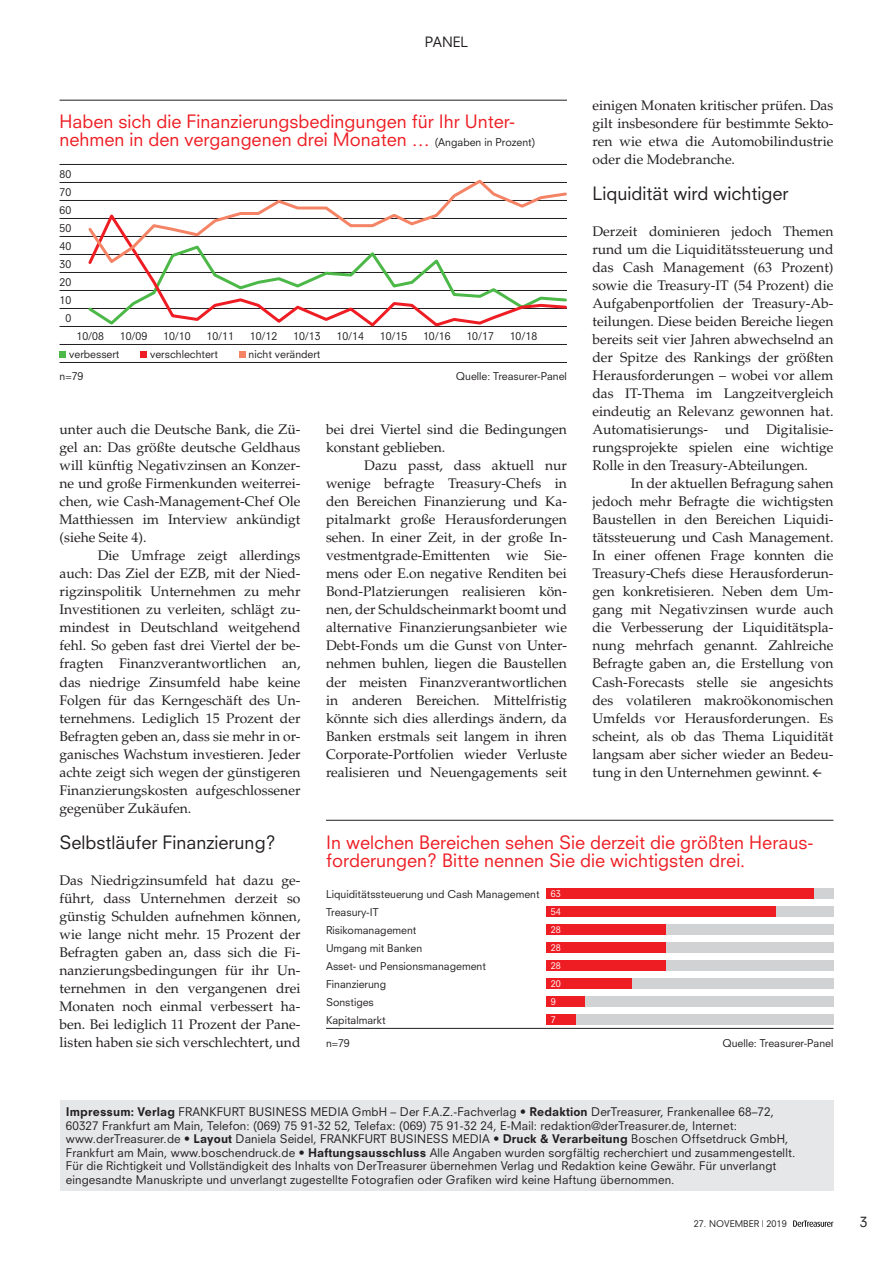
<style>
.page{position:relative;width:893px;height:1263px;background:#fff}
.page>*{position:absolute;margin:0;border:0;box-sizing:border-box;transform-origin:0 0}
.t1{font:18px/18px "Neuzeit SLT Std";color:#ee1d23}
.t2{font:18px "Neuzeit SLT Std";color:#231f20}
.t3{font:13.8px/18px "Palatino LT Std";color:#231f20;text-align:justify}
.t4{font:13.8px "Neuzeit SLT Std";color:#231f20}
.t5{font:11.7px/13.5px "Neuzeit SLT Std";letter-spacing:.01em;color:#231f20}
.t6{font:10.5px/18px "Neuzeit SLT Std";color:#231f20}
.t7{font:9px "Neuzeit SLT Std";letter-spacing:.005em;color:#231f20}
.t8{font:9px/18px "Neuzeit SLT Std";color:#fff}
.s1{font-size:10.5px;color:#231f20}
.s2{font-weight:800}
</style>
<div class="page">
<hr style="left:326px;top:820px;width:507px;height:1px;background:#231f20">
<hr style="left:326px;top:1028px;width:507px;height:1px;background:#231f20">
<div style="left:546px;top:888px;width:287px;height:11px;background:#d1d2d4"></div>
<div style="left:546px;top:906px;width:287px;height:11px;background:#d1d2d4"></div>
<div style="left:546px;top:924px;width:287px;height:11px;background:#d1d2d4"></div>
<div style="left:546px;top:942px;width:287px;height:11px;background:#d1d2d4"></div>
<div style="left:546px;top:960px;width:287px;height:11px;background:#d1d2d4"></div>
<div style="left:546px;top:978px;width:287px;height:11px;background:#d1d2d4"></div>
<div style="left:546px;top:996px;width:287px;height:11px;background:#d1d2d4"></div>
<div style="left:546px;top:1014px;width:287px;height:11px;background:#d1d2d4"></div>
<div style="left:546px;top:888px;width:268px;height:11px;background:#ee1d23"></div>
<div style="left:546px;top:906px;width:230px;height:11px;background:#ee1d23"></div>
<div style="left:546px;top:924px;width:119px;height:11px;background:#ee1d23"></div>
<div style="left:546px;top:942px;width:119px;height:11px;background:#ee1d23"></div>
<div style="left:546px;top:960px;width:119px;height:11px;background:#ee1d23"></div>
<div style="left:546px;top:978px;width:85px;height:11px;background:#ee1d23"></div>
<div style="left:546px;top:996px;width:39px;height:11px;background:#ee1d23"></div>
<div style="left:546px;top:1014px;width:30px;height:11px;background:#ee1d23"></div>
<hr style="left:60px;top:100px;width:507px;height:1px;background:#231f20">
<hr style="left:60px;top:164px;width:507px;height:1px;background:#231f20">
<hr style="left:60px;top:182px;width:507px;height:1px;background:#231f20">
<hr style="left:60px;top:200px;width:507px;height:1px;background:#231f20">
<hr style="left:60px;top:218px;width:507px;height:1px;background:#231f20">
<hr style="left:60px;top:236px;width:507px;height:1px;background:#231f20">
<hr style="left:60px;top:254px;width:507px;height:1px;background:#231f20">
<hr style="left:60px;top:272px;width:507px;height:1px;background:#231f20">
<hr style="left:60px;top:290px;width:507px;height:1px;background:#231f20">
<hr style="left:60px;top:308px;width:507px;height:1px;background:#231f20">
<hr style="left:60px;top:326px;width:507px;height:1px;background:#231f20">
<hr style="left:60px;top:344px;width:507px;height:1px;background:#231f20">
<hr style="left:60px;top:362px;width:507px;height:1px;background:#231f20">
<div style="left:60px;top:351px;width:6px;height:7px;background:#4cb848"></div>
<div style="left:140px;top:351px;width:7px;height:7px;background:#ee1d23"></div>
<div style="left:239px;top:351px;width:7px;height:7px;background:#f48465"></div>
<svg style="left:88px;top:179px;width:479px;height:148px"></svg>
<svg style="left:793px;top:1220px;width:40px;height:7px"></svg>
<div style="left:60px;top:1100px;width:773px;height:90px;background:#e6e7e9"></div>
<p class="t4" style="left:425px;top:33px;width:45px">PANEL</p>
<p class="t3" style="left:592px;top:97px;width:242px">einigen Monaten kritischer prüfen. Das gilt insbesondere für bestimmte Sekto&shy;ren wie etwa die Automobilindustrie oder die Modebranche.</p>
<h1 class="t2" style="left:592px;top:183px;width:198px">Liquidität wird wichtiger</h1>
<p class="t3" style="left:592px;top:223px;width:242px">Derzeit dominieren jedoch Themen rund um die Liquiditätssteuerung und das Cash Management (63 Prozent) sowie die Treasury-IT (54 Prozent) die Aufgabenportfolien der Treasury-Ab&shy;teilungen. Diese beiden Bereiche liegen bereits seit vier Jahren abwechselnd an der Spitze des Rankings der größten Herausforderungen – wobei vor allem das IT-Thema im Langzeitvergleich eindeutig an Relevanz gewonnen hat.<br>Automatisierungs- und Digitalisie&shy;rungsprojekte spielen eine wichtige Rolle in den Treasury-Abteilungen.</p>
<p class="t3" style="left:592px;top:475px;width:242px;text-indent:38px">In der aktuellen Befragung sahen jedoch mehr Befragte die wichtigsten Baustellen in den Bereichen Liquidi&shy;tätssteuerung und Cash Management.<br>In einer offenen Frage konnten die Treasury-Chefs diese Herausforderun&shy;gen konkretisieren. Neben dem Um&shy;gang mit Negativzinsen wurde auch die Verbesserung der Liquiditätspla&shy;nung mehrfach genannt. Zahlreiche Befragte gaben an, die Erstellung von Cash-Forecasts stelle sie angesichts des volatileren makroökonomischen Umfelds vor Herausforderungen. Es scheint, als ob das Thema Liquidität langsam aber sicher wieder an Bedeu&shy;tung in den Unternehmen gewinnt.</p>
<h1 class="t1" style="left:60px;top:113px;width:477px">Haben sich die Finanzierungsbedingungen für Ihr Unter&shy;nehmen in den vergangenen drei Monaten … <span class="s1">(Angaben in Prozent)</span></h1>
<p class="t6" style="left:60px;top:165px;width:13px;text-align:center">80<br>70<br>60<br>50<br>40<br>30<br>20<br>10<br>0</p>
<p class="t6" style="left:77px;top:327px;width:29px">10/08</p>
<p class="t6" style="left:120px;top:327px;width:29px">10/09</p>
<p class="t6" style="left:163px;top:327px;width:29px">10/10</p>
<p class="t6" style="left:207px;top:327px;width:29px">10/11</p>
<p class="t6" style="left:250px;top:327px;width:29px">10/12</p>
<p class="t6" style="left:293px;top:327px;width:29px">10/13</p>
<p class="t6" style="left:336px;top:327px;width:29px">10/14</p>
<p class="t6" style="left:380px;top:327px;width:29px">10/15</p>
<p class="t6" style="left:423px;top:327px;width:29px">10/16</p>
<p class="t6" style="left:466px;top:327px;width:29px">10/17</p>
<p class="t6" style="left:510px;top:327px;width:29px">10/18</p>
<p class="t6" style="left:69px;top:345px;width:52px">verbessert</p>
<p class="t6" style="left:150px;top:345px;width:69px">verschlechtert</p>
<p class="t6" style="left:249px;top:345px;width:73px">nicht verändert</p>
<p class="t6" style="left:60px;top:367px;width:25px">n=79</p>
<p class="t6" style="left:456px;top:367px;width:113px">Quelle: Treasurer-Panel</p>
<p class="t3" style="left:60px;top:421px;width:242px">unter auch die Deutsche Bank, die Zü&shy;gel an: Das größte deutsche Geldhaus will künftig Negativzinsen an Konzer&shy;ne und große Firmenkunden weiterrei&shy;chen, wie Cash-Management-Chef Ole Matthiessen im Interview ankündigt (siehe Seite 4).</p>
<p class="t3" style="left:60px;top:547px;width:242px;text-indent:38px">Die Umfrage zeigt allerdings auch: Das Ziel der EZB, mit der Nied&shy;rigzinspolitik Unternehmen zu mehr Investitionen zu verleiten, schlägt zu&shy;mindest in Deutschland weitgehend fehl. So geben fast drei Viertel der be&shy;fragten Finanzverantwortlichen an, das niedrige Zinsumfeld habe keine Folgen für das Kerngeschäft des Un&shy;ternehmens. Lediglich 15 Prozent der Befragten geben an, dass sie mehr in or&shy;ganisches Wachstum investieren. Jeder achte zeigt sich wegen der günstigeren Finanzierungskosten aufgeschlossener gegenüber Zukäufen.</p>
<h1 class="t2" style="left:60px;top:831px;width:218px">Selbstläufer Finanzierung?</h1>
<p class="t3" style="left:60px;top:871px;width:242px">Das Niedrigzinsumfeld hat dazu ge&shy;führt, dass Unternehmen derzeit so günstig Schulden aufnehmen können, wie lange nicht mehr. 15 Prozent der Befragten gaben an, dass sich die Fi&shy;nanzierungsbedingungen für ihr Un&shy;ternehmen in den vergangenen drei Monaten noch einmal verbessert ha&shy;ben. Bei lediglich 11 Prozent der Pane&shy;listen haben sie sich verschlechtert, und</p>
<p class="t3" style="left:326px;top:421px;width:242px">bei drei Viertel sind die Bedingungen konstant geblieben.</p>
<p class="t3" style="left:326px;top:457px;width:242px;text-indent:38px">Dazu passt, dass aktuell nur wenige befragte Treasury-Chefs in den Bereichen Finanzierung und Ka&shy;pitalmarkt große Herausforderungen sehen. In einer Zeit, in der große In&shy;vestmentgrade-Emittenten wie Sie&shy;mens oder E.on negative Renditen bei Bond-Platzierungen realisieren kön&shy;nen, der Schuldscheinmarkt boomt und alternative Finanzierungsanbieter wie Debt-Fonds um die Gunst von Unter&shy;nehmen buhlen, liegen die Baustellen der meisten Finanzverantwortlichen in anderen Bereichen. Mittelfristig könnte sich dies allerdings ändern, da Banken erstmals seit langem in ihren Corporate-Portfolien wieder Verluste realisieren und Neuengagements seit</p>
<h1 class="t1" style="left:326px;top:833px;width:487px">In welchen Bereichen sehen Sie derzeit die größten Heraus&shy;forderungen? Bitte nennen Sie die wichtigsten drei.</h1>
<p class="t6" style="left:326px;top:885px;width:215px">Liquiditätssteuerung und Cash Management<br>Treasury-IT<br>Risikomanagement<br>Umgang mit Banken<br>Asset- und Pensionsmanagement<br>Finanzierung<br>Sonstiges<br>Kapitalmarkt</p>
<p class="t6" style="left:326px;top:1033px;width:25px">n=79</p>
<p class="t6" style="left:722px;top:1033px;width:113px">Quelle: Treasurer-Panel</p>
<p class="t8" style="left:551px;top:884px;width:12px">63<br>54<br>28<br>28<br>28<br>20<br>9<br>7</p>
<p class="t5" style="left:66px;top:1105px;width:731px"><span class="s2">Impressum: Verlag</span> FRANKFURT BUSINESS MEDIA GmbH – Der F.A.Z.-Fachverlag • <span class="s2">Redaktion</span> DerTreasurer, Frankenallee 68–72, 60327 Frankfurt am Main, Telefon: (069) 75 91-32 52, Telefax: (069) 75 91-32 24, E-Mail: redaktion@derTreasurer.de, Internet: www.derTreasurer.de • <span class="s2">Layout</span> Daniela Seidel, FRANKFURT BUSINESS MEDIA • <span class="s2">Druck &amp; Verarbeitung</span> Boschen Offsetdruck GmbH, Frankfurt am Main, www.boschendruck.de • <span class="s2">Haftungsausschluss</span> Alle Angaben wurden sorgfältig recherchiert und zusammengestellt.<br>Für die Richtigkeit und Vollständigkeit des Inhalts von DerTreasurer übernehmen Verlag und Redaktion keine Gewähr. Für unverlangt eingesandte Manuskripte und unverlangt zugestellte Fotografien oder Grafiken wird keine Haftung übernommen.</p>
<p class="t7" style="left:694px;top:1218px;width:30px">27. Novem</p>
<p class="t7" style="left:743px;top:1218px;width:45px">ber | 2019</p>
<p class="t4" style="left:860px;top:1213px;width:9px">3</p>
</div>
